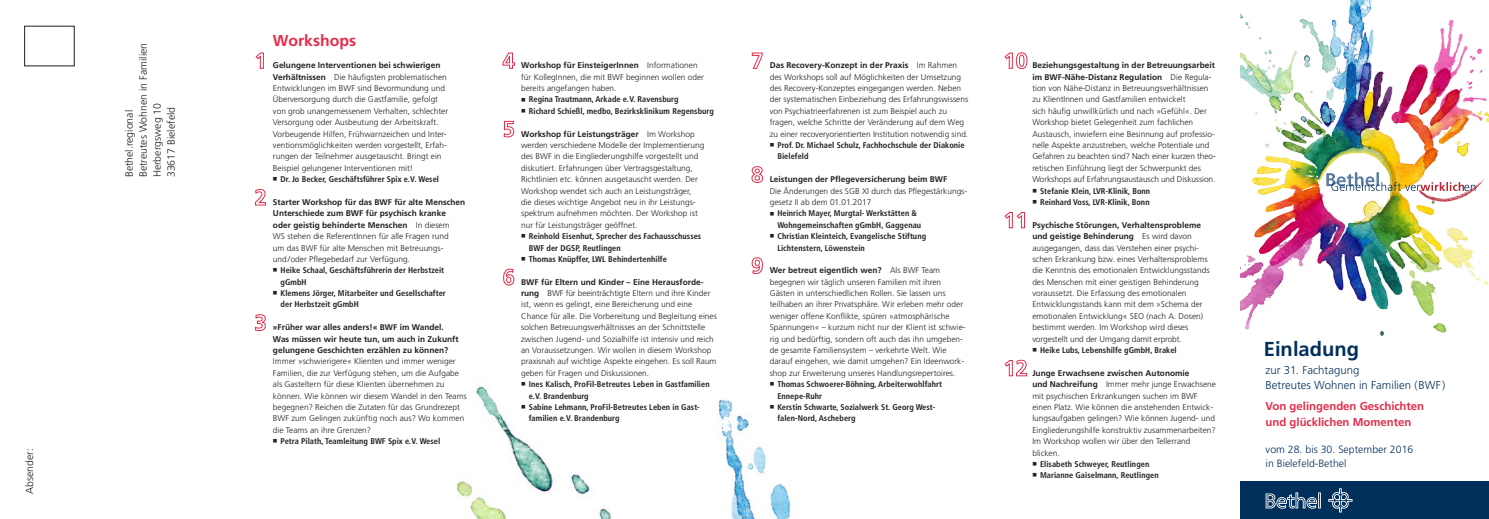
<style>
.page{position:relative;width:1489px;height:519px;background:#fff}
.page>*{position:absolute;margin:0;border:0;box-sizing:border-box;transform-origin:0 0}
.t1{font:700 20.12px "Frutiger";color:#002f5b}
.t2{font:700 15.75px "Frutiger";color:#e22e4c}
.t3{font:700 11.38px/15.8px "Frutiger";color:#e22e4c}
.t4{font:300 11.38px/14.9px "Frutiger";color:#002f5b}
.t5{font:300 10.5px/14px "Frutiger";color:#231f20}
.t6{font:300 10.5px/14px "Frutiger";color:#002f5b}
.t7{font:300 8.31px/11.4px "Frutiger";color:#231f20}
.t8{font:700 condensed 8.31px/11.4px "Frutiger";letter-spacing:.005em;color:#231f20}
.t9{font:700 8.31px/11.4px "Frutiger";color:#231f20}
.s1{font-weight:700}
.s2{font-size:8.22px}
.s3{font-weight:700;font-size:8.22px}
</style>
<div class="page">
<img style="left:456px;top:386px;width:155px;height:132px">
<img style="left:718px;top:399px;width:73px;height:119px">
<div style="left:1240px;top:481px;width:248px;height:37px;background:#002f5b"></div>
<svg style="left:1328px;top:488px;width:24px;height:24px"></svg>
<svg style="left:1265px;top:492px;width:55px;height:16px"></svg>
<img style="left:1240px;top:0;width:248px;height:336px">
<img style="left:1413px;top:175px;width:75px;height:29px">
<svg style="left:1326px;top:172px;width:149px;height:19px"></svg>
<svg style="left:255px;top:52px;width:9px;height:17px"></svg>
<svg style="left:254px;top:189px;width:12px;height:17px"></svg>
<svg style="left:255px;top:314px;width:11px;height:17px"></svg>
<svg style="left:502px;top:52px;width:13px;height:17px"></svg>
<svg style="left:503px;top:120px;width:11px;height:18px"></svg>
<svg style="left:503px;top:268px;width:12px;height:18px"></svg>
<svg style="left:751px;top:52px;width:12px;height:17px"></svg>
<svg style="left:751px;top:166px;width:12px;height:17px"></svg>
<svg style="left:751px;top:257px;width:12px;height:17px"></svg>
<svg style="left:1004px;top:52px;width:23px;height:17px"></svg>
<svg style="left:1004px;top:212px;width:21px;height:16px"></svg>
<svg style="left:1004px;top:359px;width:23px;height:17px"></svg>
<p class="t5" style="left:122px;top:177px;width:136px;rotate:-90deg">Bethel.regional<br>Betreutes Wohnen in Familien<br>Herbergsweg 10<br>33617 Bielefeld</p>
<p class="t5" style="left:22px;top:494px;width:47px;rotate:-90deg">Absender:</p>
<h2 class="t2" style="left:273px;top:31px;width:85px">Workshops</h2>
<p class="t7" style="left:273px;top:60px;width:177px"><span class="s1">Gelungene Interventionen bei schwierigen Verhältnissen</span> Die häufigsten problematischen Entwicklungen im <span class="s2">BWF</span> sind Bevormundung und Überversorgung durch die Gastfamilie, gefolgt von grob unangemessenem Verhalten, schlechter Versorgung oder Ausbeutung der Arbeitskraft.<br>Vorbeugende Hilfen, Frühwarnzeichen und Inter&shy;ventionsmöglichkeiten werden vorgestellt, Erfah-- rungen der Teilnehmer ausgetauscht. Bringt ein Beispiel gelungener Interventionen mit!</p>
<p class="t8" style="left:273px;top:173px;width:167px">■ Dr. Jo Becker, Geschäftsführer Spix e.V. Wesel</p>
<p class="t7" style="left:273px;top:196px;width:194px"><span class="s1">Starter Workshop für das</span> <span class="s3">BWF</span> <span class="s1">für alte Menschen Unterschiede zum BWF für psychisch kranke oder geistig behinderte Menschen</span> In diesem<br>WS stehen die ReferentInnen für alle Fragen rund<br>um das <span class="s2">BWF</span> für alte Menschen mit Betreuungs&shy;und/oder Pflegebedarf zur Verfügung.</p>
<p class="t8" style="left:280px;top:264px;width:165px;text-indent:-8px">■ Heike Schaal, Geschäftsführerin der Herbstzeit gGmbH</p>
<p class="t8" style="left:280px;top:287px;width:167px;text-indent:-8px">■ Klemens Jörger, Mitarbeiter und Gesellschafter der Herbstzeit gGmbH</p>
<p class="t9" style="left:273px;top:321px;width:187px">»Früher war alles anders!« <span class="s2">BWF</span> im Wandel.<br>Was müssen wir heute tun, um auch in Zukunft gelungene Geschichten erzählen zu können?</p>
<p class="t7" style="left:273px;top:355px;width:195px">Immer »schwierigere« Klienten und immer weniger Familien, die zur Verfügung stehen, um die Aufgabe als Gasteltern für diese Klienten übernehmen zu können. Wie können wir diesem Wandel in den Teams begegnen? Reichen die Zutaten für das Grundrezept BWF zum Gelingen zukünftig noch aus? Wo kommen die Teams an ihre Grenzen?</p>
<p class="t8" style="left:273px;top:435px;width:169px">■ Petra Pilath, Teamleitung BWF Spix e.V. Wesel</p>
<p class="t7" style="left:521px;top:60px;width:184px"><span class="s1">Workshop für EinsteigerInnen</span> Informationen für KollegInnen, die mit BWF beginnen wollen oder bereits angefangen haben.</p>
<p class="t8" style="left:521px;top:94px;width:159px">■ Regina Trautmann, Arkade e.V. Ravensburg</p>
<p class="t8" style="left:521px;top:105px;width:194px">■ Richard Schießl, medbo, Bezirksklinikum Regensburg</p>
<p class="t7" style="left:521px;top:128px;width:185px"><span class="s1">Workshop für Leistungsträger</span> Im Workshop werden verschiedene Modelle der Implementierung des BWF in die Eingliederungshilfe vorgestellt und diskutiert. Erfahrungen über Vertragsgestaltung, Richtlinien etc. können ausgetauscht werden. Der Workshop wendet sich auch an Leistungsträger,<br>die dieses wichtige Angebot neu in ihr Leistungs&shy;spektrum aufnehmen möchten. Der Workshop ist nur für Leistungsträger geöffnet.</p>
<p class="t8" style="left:529px;top:230px;width:174px;text-indent:-8px">■ Reinhold Eisenhut, Sprecher des Fachausschusses<br>BWF der DGSP, Reutlingen</p>
<p class="t8" style="left:521px;top:253px;width:147px">■ Thomas Knüpffer, LWL Behindertenhilfe</p>
<p class="t7" style="left:521px;top:276px;width:197px"><span class="s3">BWF</span> <span class="s1">für Eltern und Kinder – Eine Herausforde&shy;rung</span> BWF für beeinträchtigte Eltern und ihre Kinder ist, wenn es gelingt, eine Bereicherung und eine Chance für alle. Die Vorbereitung und Begleitung eines solchen Betreuungsverhältnisses an der Schnittstelle zwischen Jugend- und Sozialhilfe ist intensiv und reich an Voraussetzungen. Wir wollen in diesem Workshop praxisnah auf wichtige Aspekte eingehen. Es soll Raum geben für Fragen und Diskussionen.</p>
<p class="t8" style="left:529px;top:378px;width:182px;text-indent:-8px">■ Ines Kalisch, ProFil-Betreutes Leben in Gastfamilien e.V. Brandenburg</p>
<p class="t8" style="left:529px;top:401px;width:172px;text-indent:-8px">■ Sabine Lehmann, ProFil-Betreutes Leben in Gast&shy;familien e.V. Brandenburg</p>
<p class="t7" style="left:769px;top:60px;width:200px"><span class="s1">Das Recovery-Konzept in der Praxis</span> Im Rahmen des Workshops soll auf Möglichkeiten der Umsetzung des Recovery-Konzeptes eingegangen werden. Neben der systematischen Einbeziehung des Erfahrungswissens von Psychiatrieerfahrenen ist zum Beispiel auch zu fragen, welche Schritte der Veränderung auf dem Weg zu einer recoveryorientierten Institution notwendig sind.</p>
<p class="t8" style="left:777px;top:139px;width:189px;text-indent:-8px">■ Prof. Dr. Michael Schulz, Fachhochschule der Diakonie<br>Bielefeld</p>
<p class="t7" style="left:769px;top:173px;width:199px"><span class="s1">Leistungen der Pflegeversicherung beim</span> <span class="s3">BWF<br></span>Die Änderungen des <span class="s2">SGB</span> XI durch das Pflegestärkungs&shy;gesetz II ab dem 01.01.2017</p>
<p class="t8" style="left:777px;top:208px;width:145px;text-indent:-8px">■ Heinrich Mayer, Murgtal- Werkstätten &amp;<br>Wohngemeinschaften gGmbH, Gaggenau</p>
<p class="t8" style="left:777px;top:230px;width:150px;text-indent:-8px">■ Christian Kleinteich, Evangelische Stiftung<br>Lichtenstern, Löwenstein</p>
<p class="t7" style="left:769px;top:264px;width:197px"><span class="s1">Wer betreut eigentlich wen?</span> Als <span class="s2">BWF</span> Team begegnen wir täglich unseren Familien mit ihren Gästen in unterschiedlichen Rollen. Sie lassen uns teilhaben an ihrer Privatsphäre. Wir erleben mehr oder weniger offene Konflikte, spüren »atmosphärische Spannungen« – kurzum nicht nur der Klient ist schwie&shy;rig und bedürftig, sondern oft auch das ihn umgeben&shy;de gesamte Familiensystem – verkehrte Welt. Wie darauf eingehen, wie damit umgehen? Ein Ideenwork&shy;shop zur Erweiterung unseres Handlungsrepertoires.</p>
<p class="t8" style="left:777px;top:378px;width:166px;text-indent:-8px">■ Thomas Schwoerer-Böhning, Arbeiterwohlfahrt<br>Ennepe-Ruhr</p>
<p class="t8" style="left:777px;top:401px;width:160px;text-indent:-8px">■ Kerstin Schwarte, Sozialwerk St. Georg West&shy;falen-Nord, Ascheberg</p>
<p class="t7" style="left:1032px;top:60px;width:184px"><span class="s1">Beziehungsgestaltung in der Betreuungsarbeit im</span> <span class="s3">BWF</span><span class="s1">-Nähe-Distanz Regulation</span> Die Regula&shy;tion von Nähe-Distanz in Betreuungsverhältnissen zu KlientInnen und Gastfamilien entwickelt<br>sich häufig unwillkürlich und nach »Gefühl«. Der Workshop bietet Gelegenheit zum fachlichen Austausch, inwiefern eine Besinnung auf professio&shy;nelle Aspekte anzustreben, welche Potentiale und Gefahren zu beachten sind? Nach einer kurzen theo-- retischen Einführung liegt der Schwerpunkt des Workshops auf Erfahrungsaustausch und Diskussion.</p>
<p class="t8" style="left:1032px;top:185px;width:119px">■ Stefanie Klein, LVR-Klinik, Bonn</p>
<p class="t8" style="left:1032px;top:196px;width:119px">■ Reinhard Voss, LVR-Klinik, Bonn</p>
<p class="t7" style="left:1032px;top:219px;width:179px"><span class="s1">Psychische Störungen, Verhaltensprobleme und geistige Behinderung</span> Es wird davon ausgegangen, dass das Verstehen einer psychi&shy;schen Erkrankung bzw. eines Verhaltensproblems die Kenntnis des emotionalen Entwicklungsstands des Menschen mit einer geistigen Behinderung voraussetzt. Die Erfassung des emotionalen Entwicklungsstands kann mit dem »Schema der emotionalen Entwicklung« SEO (nach A. Dosen) bestimmt werden. Im Workshop wird dieses vorgestellt und der Umgang damit erprobt.</p>
<p class="t8" style="left:1032px;top:344px;width:146px">■ Heike Lubs, Lebenshilfe gGmbH, Brakel</p>
<p class="t7" style="left:1032px;top:367px;width:185px"><span class="s1">Junge Erwachsene zwischen Autonomie<br>und Nachreifung</span> Immer mehr junge Erwachsene mit psychischen Erkrankungen suchen im BWF einen Platz. Wie können die anstehenden Entwick&shy;lungsaufgaben gelingen? Wie können Jugend- und Eingliederungshilfe konstruktiv zusammenarbeiten?<br>Im Workshop wollen wir über den Tellerrand blicken.</p>
<p class="t8" style="left:1032px;top:458px;width:118px">■ Elisabeth Schweyer, Reutlingen</p>
<p class="t8" style="left:1032px;top:469px;width:128px">■ Marianne Gaiselmann, Reutlingen</p>
<h1 class="t1" style="left:1263px;top:337px;width:97px">Einladung</h1>
<h3 class="t4" style="left:1265px;top:362px;width:181px">zur 31. Fachtagung<br>Betreutes Wohnen in Familien (BWF)</h3>
<h3 class="t3" style="left:1265px;top:397px;width:160px">Von gelingenden Geschichten und glücklichen Momenten</h3>
<p class="t6" style="left:1265px;top:442px;width:149px">vom 28. bis 30. September 2016 in Bielefeld-Bethel</p>
</div>
